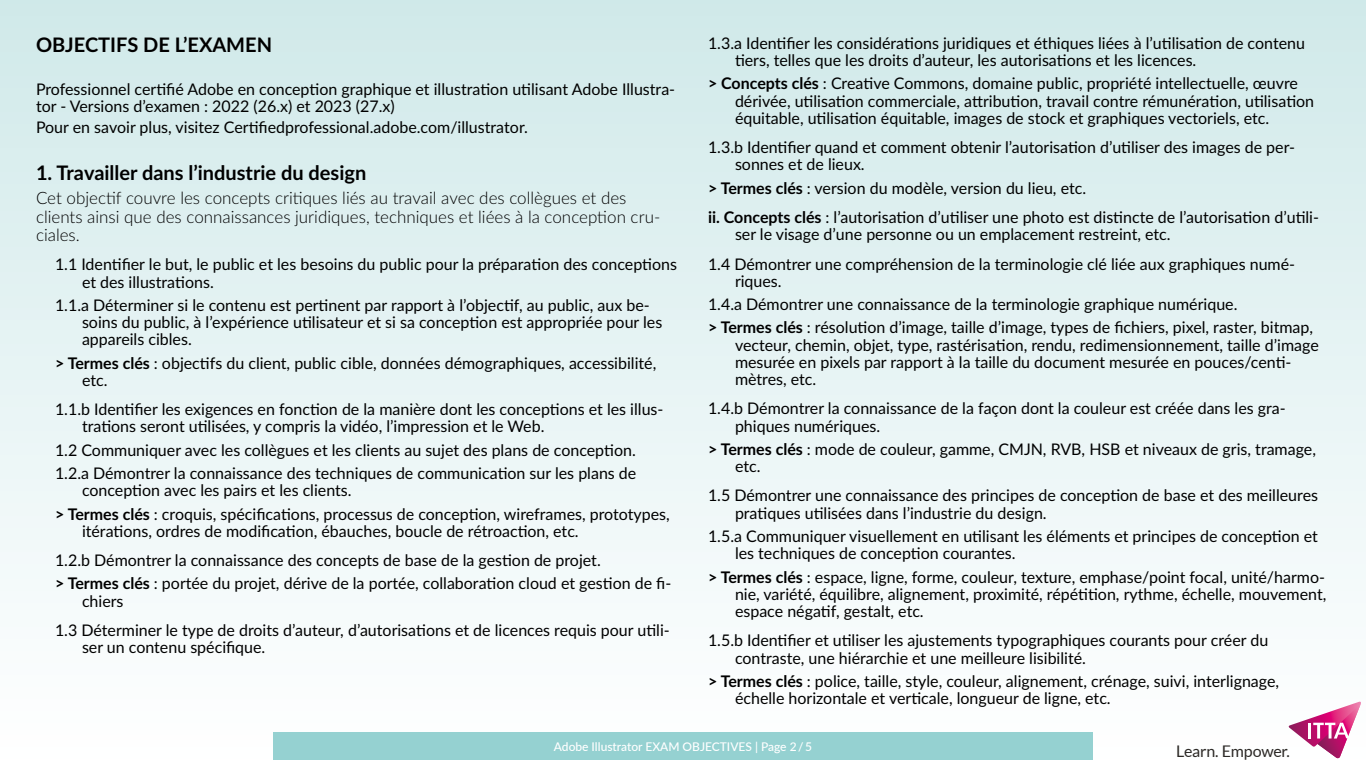
<style>
.page{position:relative;width:1366px;height:768px;background:#fff}
.page>*{position:absolute;margin:0;border:0;box-sizing:border-box;transform-origin:0 0}
.chap{font:700 20px "Lato";color:#000}
.intro{font:300 17px/18.3px "Lato";color:#000}
._1_1{font:16px/17.3px "Lato";color:#000}
.IE{font:16px/17.3px "Lato";color:#000}
.t1{font:16px "Lato";letter-spacing:-.015em;color:#2c2926}
.t2{font:500 12px "Lato";color:#fff}
.s1{font-weight:700}
</style>
<div class="page">
<div style="left:0;top:0;width:1366px;height:768px;background:linear-gradient(to bottom,#d0e9e9,#fff)"></div>
<svg style="left:1288px;top:702px;width:73px;height:57px"></svg>
<div style="left:273px;top:732px;width:820px;height:28px;background:#95d1d1"></div>
<p class="chap" style="left:36px;top:30px;width:238px">OBJECTIFS DE L’EXAMEN</p>
<p class="IE" style="left:36px;top:79px;width:641px">Professionnel certifié Adobe en conception graphique et illustration utilisant Adobe Illustra&shy;tor - Versions d’examen : 2022 (26.x) et 2023 (27.x)</p>
<p class="IE" style="left:36px;top:118px;width:493px">Pour en savoir plus, visitez Certifiedprofessional.adobe.com/illustrator.</p>
<p class="chap" style="left:36px;top:158px;width:332px">1. Travailler dans l’industrie du design</p>
<p class="intro" style="left:36px;top:188px;width:626px">Cet objectif couvre les concepts critiques liés au travail avec des collègues et des clients ainsi que des connaissances juridiques, techniques et liées à la conception cru&shy;ciales.</p>
<p class="_1_1" style="left:82px;top:255px;width:596px;text-indent:-27px">1.1 Identifier le but, le public et les besoins du public pour la préparation des conceptions et des illustrations.</p>
<p class="_1_1" style="left:82px;top:296px;width:582px;text-indent:-27px">1.1.a Déterminer si le contenu est pertinent par rapport à l’objectif, au public, aux be&shy;soins du public, à l’expérience utilisateur et si sa conception est appropriée pour les appareils cibles.</p>
<p class="IE" style="left:82px;top:354px;width:576px;text-indent:-27px"><span class="s1">&gt; Termes clés</span> : objectifs du client, public cible, données démographiques, accessibilité, etc.</p>
<p class="_1_1" style="left:82px;top:400px;width:583px;text-indent:-27px">1.1.b Identifier les exigences en fonction de la manière dont les conceptions et les illus&shy;trations seront utilisées, y compris la vidéo, l’impression et le Web.</p>
<p class="_1_1" style="left:55px;top:441px;width:582px">1.2 Communiquer avec les collègues et les clients au sujet des plans de conception.</p>
<p class="_1_1" style="left:82px;top:464px;width:556px;text-indent:-27px">1.2.a Démontrer la connaissance des techniques de communication sur les plans de conception avec les pairs et les clients.</p>
<p class="IE" style="left:82px;top:504px;width:589px;text-indent:-27px"><span class="s1">&gt; Termes clés</span> : croquis, spécifications, processus de conception, wireframes, prototypes, itérations, ordres de modification, ébauches, boucle de rétroaction, etc.</p>
<p class="_1_1" style="left:55px;top:551px;width:547px">1.2.b Démontrer la connaissance des concepts de base de la gestion de projet.</p>
<p class="IE" style="left:82px;top:574px;width:591px;text-indent:-27px"><span class="s1">&gt; Termes clés</span> : portée du projet, dérive de la portée, collaboration cloud et gestion de fi&shy;chiers</p>
<p class="_1_1" style="left:82px;top:621px;width:589px;text-indent:-27px">1.3 Déterminer le type de droits d’auteur, d’autorisations et de licences requis pour utili&shy;ser un contenu spécifique.</p>
<p class="_1_1" style="left:735px;top:34px;width:572px;text-indent:-27px">1.3.a Identifier les considérations juridiques et éthiques liées à l’utilisation de contenu tiers, telles que les droits d’auteur, les autorisations et les licences.</p>
<p class="IE" style="left:735px;top:74px;width:581px;text-indent:-27px"><span class="s1">&gt; Concepts clés</span> : Creative Commons, domaine public, propriété intellectuelle, œuvre dérivée, utilisation commerciale, attribution, travail contre rémunération, utilisation équitable, utilisation équitable, images de stock et graphiques vectoriels, etc.</p>
<p class="_1_1" style="left:735px;top:138px;width:562px;text-indent:-27px">1.3.b Identifier quand et comment obtenir l’autorisation d’utiliser des images de per&shy;sonnes et de lieux.</p>
<p class="IE" style="left:708px;top:179px;width:380px"><span class="s1">&gt; Termes clés</span> : version du modèle, version du lieu, etc.</p>
<p class="IE" style="left:735px;top:208px;width:586px;text-indent:-27px"><span class="s1">ii. Concepts clés</span> : l’autorisation d’utiliser une photo est distincte de l’autorisation d’utili&shy;ser le visage d’une personne ou un emplacement restreint, etc.</p>
<p class="_1_1" style="left:735px;top:254px;width:562px;text-indent:-27px">1.4 Démontrer une compréhension de la terminologie clé liée aux graphiques numé&shy;riques.</p>
<p class="_1_1" style="left:708px;top:295px;width:531px">1.4.a Démontrer une connaissance de la terminologie graphique numérique.</p>
<p class="IE" style="left:735px;top:318px;width:585px;text-indent:-27px"><span class="s1">&gt; Termes clés</span> : résolution d’image, taille d’image, types de fichiers, pixel, raster, bitmap, vecteur, chemin, objet, type, rastérisation, rendu, redimensionnement, taille d’image mesurée en pixels par rapport à la taille du document mesurée en pouces/centi&shy;mètres, etc.</p>
<p class="_1_1" style="left:735px;top:399px;width:552px;text-indent:-27px">1.4.b Démontrer la connaissance de la façon dont la couleur est créée dans les gra&shy;phiques numériques.</p>
<p class="IE" style="left:735px;top:440px;width:583px;text-indent:-27px"><span class="s1">&gt; Termes clés</span> : mode de couleur, gamme, CMJN, RVB, HSB et niveaux de gris, tramage, etc.</p>
<p class="_1_1" style="left:735px;top:486px;width:585px;text-indent:-27px">1.5 Démontrer une connaissance des principes de conception de base et des meilleures pratiques utilisées dans l’industrie du design.</p>
<p class="_1_1" style="left:735px;top:527px;width:585px;text-indent:-27px">1.5.a Communiquer visuellement en utilisant les éléments et principes de conception et les techniques de conception courantes.</p>
<p class="IE" style="left:735px;top:567px;width:593px;text-align:justify;text-indent:-27px"><span class="s1">&gt; Termes clés</span> : espace, ligne, forme, couleur, texture, emphase/point focal, unité/harmo&shy;nie, variété, équilibre, alignement, proximité, répétition, rythme, échelle, mouvement, espace négatif, gestalt, etc.</p>
<p class="_1_1" style="left:735px;top:631px;width:535px;text-indent:-27px">1.5.b Identifier et utiliser les ajustements typographiques courants pour créer du contraste, une hiérarchie et une meilleure lisibilité.</p>
<p class="IE" style="left:735px;top:672px;width:546px;text-indent:-27px"><span class="s1">&gt; Termes clés</span> : police, taille, style, couleur, alignement, crénage, suivi, interlignage, échelle horizontale et verticale, longueur de ligne, etc.</p>
<p class="t2" style="left:554px;top:738px;width:260px">Adobe Illustrator EXAM OBJECTIVES | Page 2 / 5</p>
<p class="t1" style="left:1176px;top:742px;width:115px">Learn. Empower.</p>
</div>
